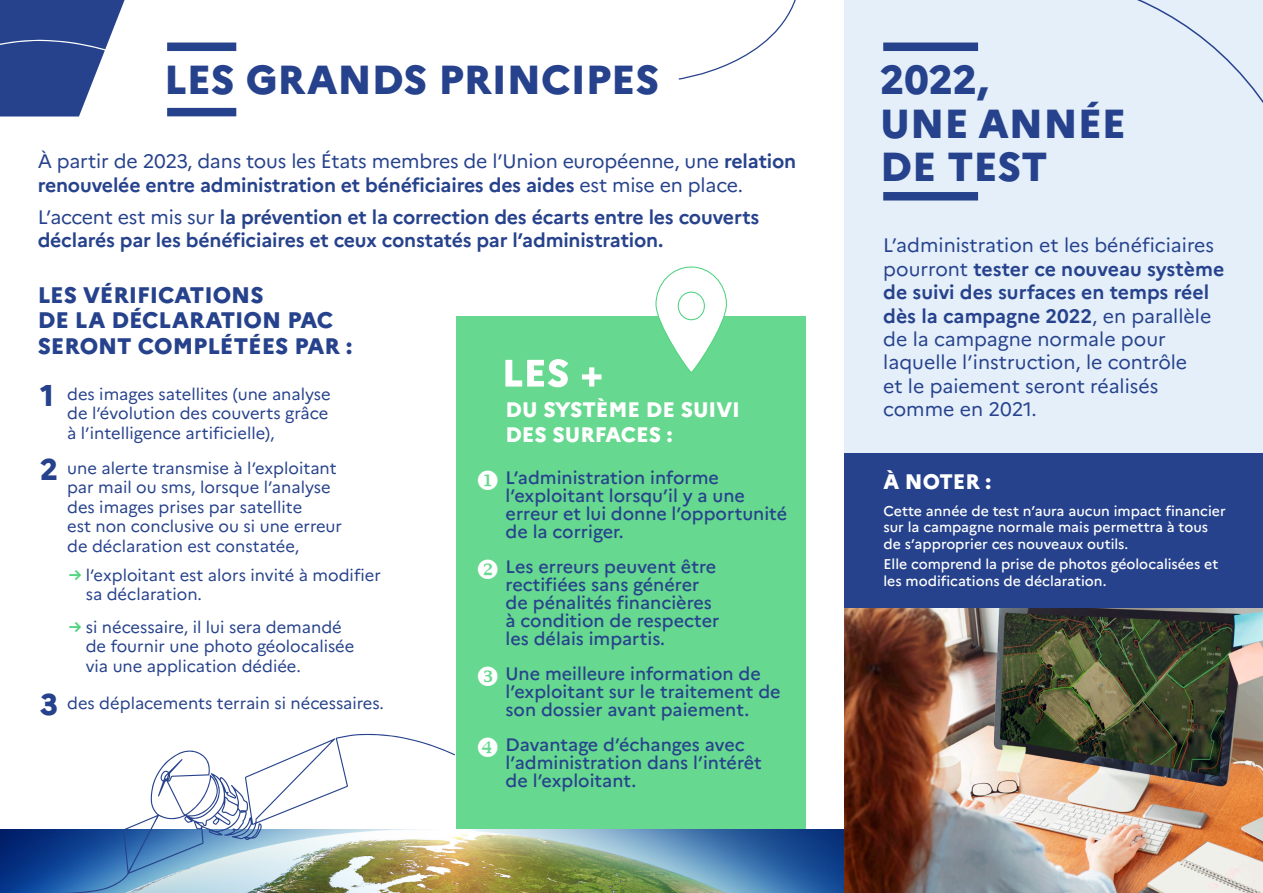
<style>
.page{position:relative;width:1263px;height:893px;background:#fff}
.page>*{position:absolute;margin:0;border:0;box-sizing:border-box;transform-origin:0 0}
.Corps_-_Aligner_à_ga{font:800 40.5px "Marianne";color:#26428c}
.Corps_-_Aligner_à_ga-2{font:800 22.5px/25.5px "Marianne";color:#26428c}
.Corps_-_Aligner_à_ga-3{font:800 21px/25.2px "Marianne";color:#fff}
.Corps_-_Aligner_à_ga-4{font:19.5px/23.4px "Marianne";color:#26428c}
.Corps_-_Aligner_à_ga-5{font:700 19.5px/23.4px "Marianne";letter-spacing:-.01em;color:#26428c}
.t1{font:500 18px/18px "Marianne";color:#26428c}
.t2{font:16.5px/19.5px "Marianne";color:#26428c}
.Corps_-_Aligner_à_ga-6{font:500 14.1px/16.5px "Marianne";color:#fff}
.s1{font-weight:700}
.s2{font-weight:400}
.s3{font-weight:800;font-size:30px}
.s4{font-weight:700;color:#50d27f}
.s5{color:#fff}
</style>
<div class="page">
<div style="left:845px;top:0;width:418px;height:893px;background:#e4effa"></div>
<div style="left:845px;top:453px;width:418px;height:155px;background:#26428c"></div>
<div style="left:456px;top:316px;width:350px;height:525px;background:#67d88f"></div>
<div style="left:883px;top:43px;width:95px;height:8px;background:#26428c"></div>
<img style="left:0;top:830px;width:845px;height:63px">
<svg style="left:655px;top:266px;width:72px;height:107px"></svg>
<div style="left:678px;top:292px;width:27px;height:28px;border:1px solid #50d27f;border-radius:50%"></div>
<svg style="left:505px;top:359px;width:96px;height:28px"></svg>
<div style="left:883px;top:192px;width:95px;height:9px;background:#26428c"></div>
<div style="left:167px;top:43px;width:69px;height:8px;background:#26428c"></div>
<div style="left:167px;top:108px;width:69px;height:8px;background:#26428c"></div>
<img style="left:59px;top:734px;width:396px;height:159px">
<svg style="left:0;top:0;width:125px;height:117px"></svg>
<svg style="left:961px;top:0;width:302px;height:103px"></svg>
<svg style="left:678px;top:0;width:118px;height:80px"></svg>
<img style="left:845px;top:608px;width:418px;height:285px">
<p class="Corps_-_Aligner_à_ga" style="left:164px;top:48px;width:497px">LES GRANDS PRINCIPES</p>
<p class="Corps_-_Aligner_à_ga-4" style="left:38px;top:148px;width:760px">À partir de 2023, dans tous les États membres de l’Union européenne, une <span class="s1">relation renouvelée entre administration et bénéficiaires des aides</span> est mise en place.</p>
<p class="Corps_-_Aligner_à_ga-5" style="left:38px;top:204px;width:723px"><span class="s2">L’accent est mis sur</span> la prévention et la correction des écarts entre les couverts déclarés par les bénéficiaires et ceux constatés par l’administration.</p>
<p class="Corps_-_Aligner_à_ga-2" style="left:38px;top:280px;width:316px">LES VÉRIFICATIONS<br>DE LA DÉCLARATION PAC<br>SERONT COMPLÉTÉES PAR :</p>
<p class="t2" style="left:67px;top:383px;width:265px;text-indent:-27px"><span class="s3">1</span> des images satellites (une analyse de l’évolution des couverts grâce à l’intelligence artificielle),</p>
<p class="t2" style="left:67px;top:457px;width:276px;text-indent:-27px"><span class="s3">2</span> une alerte transmise à l’exploitant par mail ou sms, lorsque l’analyse des images prises par satellite<br>est non conclusive ou si une erreur de déclaration est constatée,</p>
<p class="t2" style="left:86px;top:564px;width:297px;text-indent:-17px"><span class="s4">→</span> l’exploitant est alors invité à modifier sa déclaration.</p>
<p class="t2" style="left:86px;top:616px;width:270px;text-indent:-17px"><span class="s4">→</span> si nécessaire, il lui sera demandé de fournir une photo géolocalisée via une application dédiée.</p>
<p class="t2" style="left:40px;top:692px;width:345px"><span class="s3">3</span> des déplacements terrain si nécessaires.</p>
<p class="Corps_-_Aligner_à_ga-3" style="left:505px;top:395px;width:236px">DU SYSTÈME DE SUIVI<br>DES SURFACES :</p>
<p class="t1" style="left:506px;top:467px;width:283px;text-indent:-30px"><span class="s5">◆</span> L’administration informe l’exploitant lorsqu’il y a une erreur et lui donne l’opportunité de la corriger.</p>
<p class="t1" style="left:506px;top:556px;width:215px;text-indent:-30px"><span class="s5">❖</span> Les erreurs peuvent être rectifiées sans générer de pénalités financières à condition de respecter les délais impartis.</p>
<p class="t1" style="left:506px;top:663px;width:276px">Une meilleure information de l’exploitant sur le traitement de son dossier avant paiement.</p>
<p class="t1" style="left:506px;top:734px;width:258px">Davantage d’échanges avec l’administration dans l’intérêt de l’exploitant.</p>
<p class="Corps_-_Aligner_à_ga" style="left:880px;top:48px;width:109px">2022,</p>
<p class="Corps_-_Aligner_à_ga" style="left:880px;top:92px;width:247px">UNE ANNÉE</p>
<p class="Corps_-_Aligner_à_ga" style="left:880px;top:135px;width:169px">DE TEST</p>
<p class="Corps_-_Aligner_à_ga-4" style="left:883px;top:232px;width:343px">L’administration et les bénéficiaires pourront <span class="s1">tester ce nouveau système de suivi des surfaces en temps réel dès la campagne 2022</span>, en parallèle de la campagne normale pour laquelle l’instruction, le contrôle<br>et le paiement seront réalisés comme en 2021.</p>
<p class="Corps_-_Aligner_à_ga-3" style="left:883px;top:467px;width:109px">À NOTER :</p>
<p class="Corps_-_Aligner_à_ga-6" style="left:883px;top:501px;width:344px">Cette année de test n’aura aucun impact financier sur la campagne normale mais permettra à tous de s’approprier ces nouveaux outils.</p>
<p class="Corps_-_Aligner_à_ga-6" style="left:883px;top:555px;width:336px">Elle comprend la prise de photos géolocalisées et les modifications de déclaration.</p>
</div>
